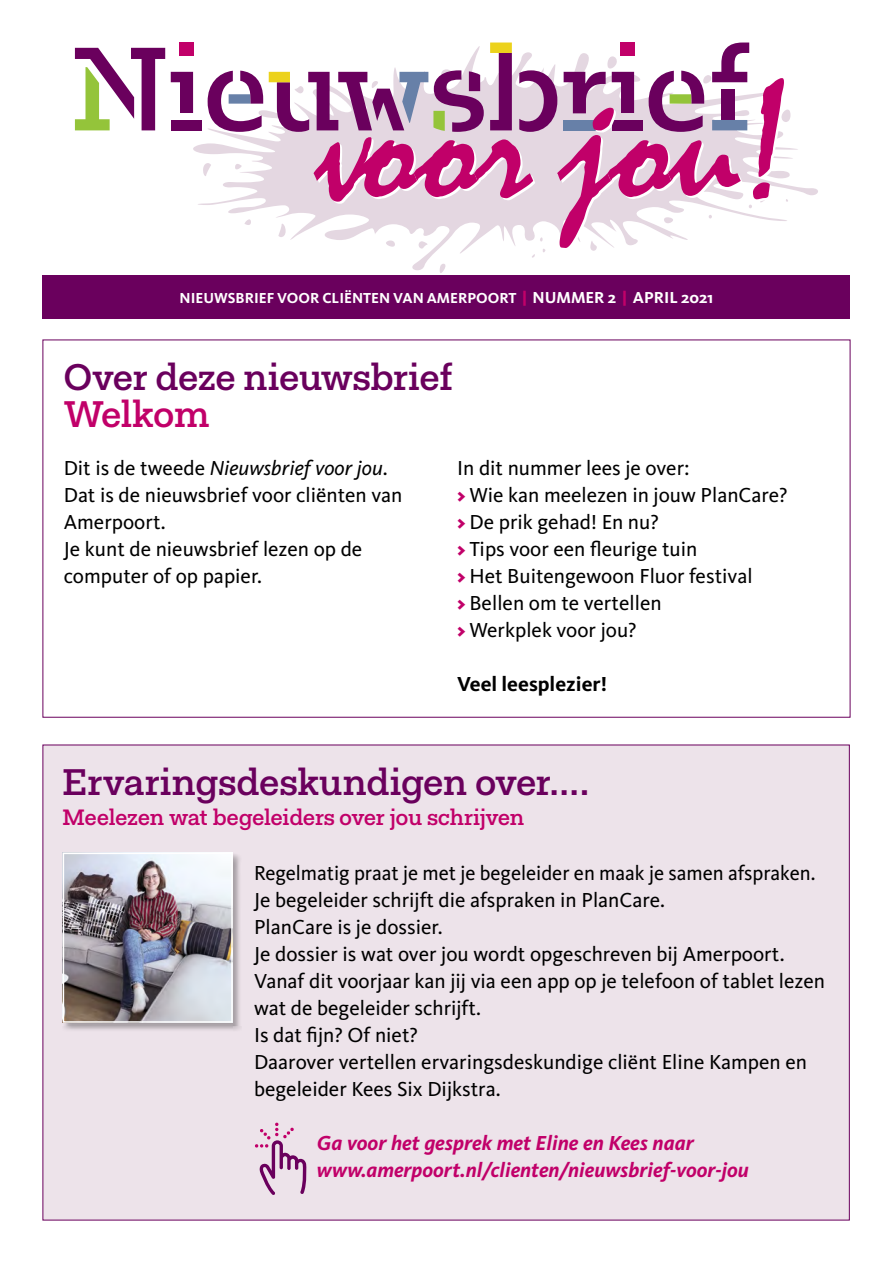
<style>
.page{position:relative;width:893px;height:1263px;background:#fff}
.page>*{position:absolute;margin:0;border:0;box-sizing:border-box;transform-origin:0 0}
.t1{font:500 37.5px "Fakt Slab Pro";letter-spacing:-.005em;color:#6a005d}
.t2{font:500 37.5px "Fakt Slab Pro";letter-spacing:-.005em;color:#c10069}
.t3{font:500 22.5px "Fakt Slab Pro";letter-spacing:-.01em;color:#c10069}
.t4{font:21px/27px "Kievit";color:#000}
.t5{font:italic 700 21px/27px "Kievit";color:#c10069}
.t6{font:700 21px "Kievit";color:#000}
.t7{font:700 15px "Kievit";color:#fff}
.s1{font-weight:900;color:#c10069}
.s2{font-size:16.5px}
.s3{font-style:italic}
</style>
<div class="page">
<div style="left:43px;top:745px;width:807px;height:475px;background:#ede3ea"></div>
<div style="left:43px;top:276px;width:807px;height:43px;background:#6a005d"></div>
<div style="left:62px;top:852px;width:180px;height:180px;background:#000;opacity:.3"></div>
<img style="left:66px;top:856px;width:164px;height:164px">
<div style="left:63px;top:853px;width:170px;height:170px;border:2px solid #fff"></div>
<svg style="left:186px;top:70px;width:632px;height:200px"></svg>
<svg style="left:75px;top:48px;width:90px;height:82px"></svg>
<svg style="left:208px;top:71px;width:55px;height:61px"></svg>
<svg style="left:171px;top:72px;width:22px;height:41px"></svg>
<div style="left:171px;top:120px;width:31px;height:10px;background:#6a005d"></div>
<div style="left:180px;top:43px;width:14px;height:13px;background:#c10069"></div>
<svg style="left:269px;top:43px;width:521px;height:215px"></svg>
<svg style="left:255px;top:1123px;width:51px;height:72px"></svg>
<p class="t7" style="left:180px;top:290px;width:535px">NIEUWSBRIEF VOOR CLIËNTEN VAN AMERPOORT <span class="s1">|</span> <span class="s2">NUMMER 2</span> <span class="s1">|</span> <span class="s2">APRIL 2021</span></p>
<h1 class="t1" style="left:64px;top:352px;width:391px">Over deze nieuwsbrief</h1>
<h1 class="t2" style="left:64px;top:389px;width:148px">Welkom</h1>
<p class="t4" style="left:64px;top:454px;width:340px">Dit is de tweede <span class="s3">Nieuwsbrief voor jou</span>.<br>Dat is de nieuwsbrief voor cliënten van<br>Amerpoort.<br>Je kunt de nieuwsbrief lezen op de computer of op papier.</p>
<p class="t4" style="left:457px;top:454px;width:332px">In dit nummer lees je over:<br><span class="s1">&gt;</span> Wie kan meelezen in jouw PlanCare? <span class="s1">&gt;</span> De prik gehad! En nu?<br><span class="s1">&gt;</span> Tips voor een fleurige tuin<br><span class="s1">&gt;</span> Het Buitengewoon Fluor festival<br><span class="s1">&gt;</span> Bellen om te vertellen<br><span class="s1">&gt;</span> Werkplek voor jou?</p>
<p class="t6" style="left:457px;top:671px;width:151px">Veel leesplezier!</p>
<h1 class="t1" style="left:63px;top:757px;width:529px">Ervaringsdeskundigen over….</h1>
<p class="t3" style="left:63px;top:802px;width:463px">Meelezen wat begeleiders over jou schrijven</p>
<p class="t4" style="left:254px;top:859px;width:573px">Regelmatig praat je met je begeleider en maak je samen afspraken.<br>Je begeleider schrijft die afspraken in PlanCare.<br>PlanCare is je dossier.<br>Je dossier is wat over jou wordt opgeschreven bij Amerpoort.<br>Vanaf dit voorjaar kan jij via een app op je telefoon of tablet lezen wat de begeleider schrijft.<br>Is dat fijn? Of niet?<br>Daarover vertellen ervaringsdeskundige cliënt Eline Kampen en begeleider Kees Six Dijkstra.</p>
<p class="t5" style="left:317px;top:1129px;width:434px">Ga voor het gesprek met Eline en Kees naar www.amerpoort.nl/clienten/nieuwsbrief-voor-jou</p>
</div>
